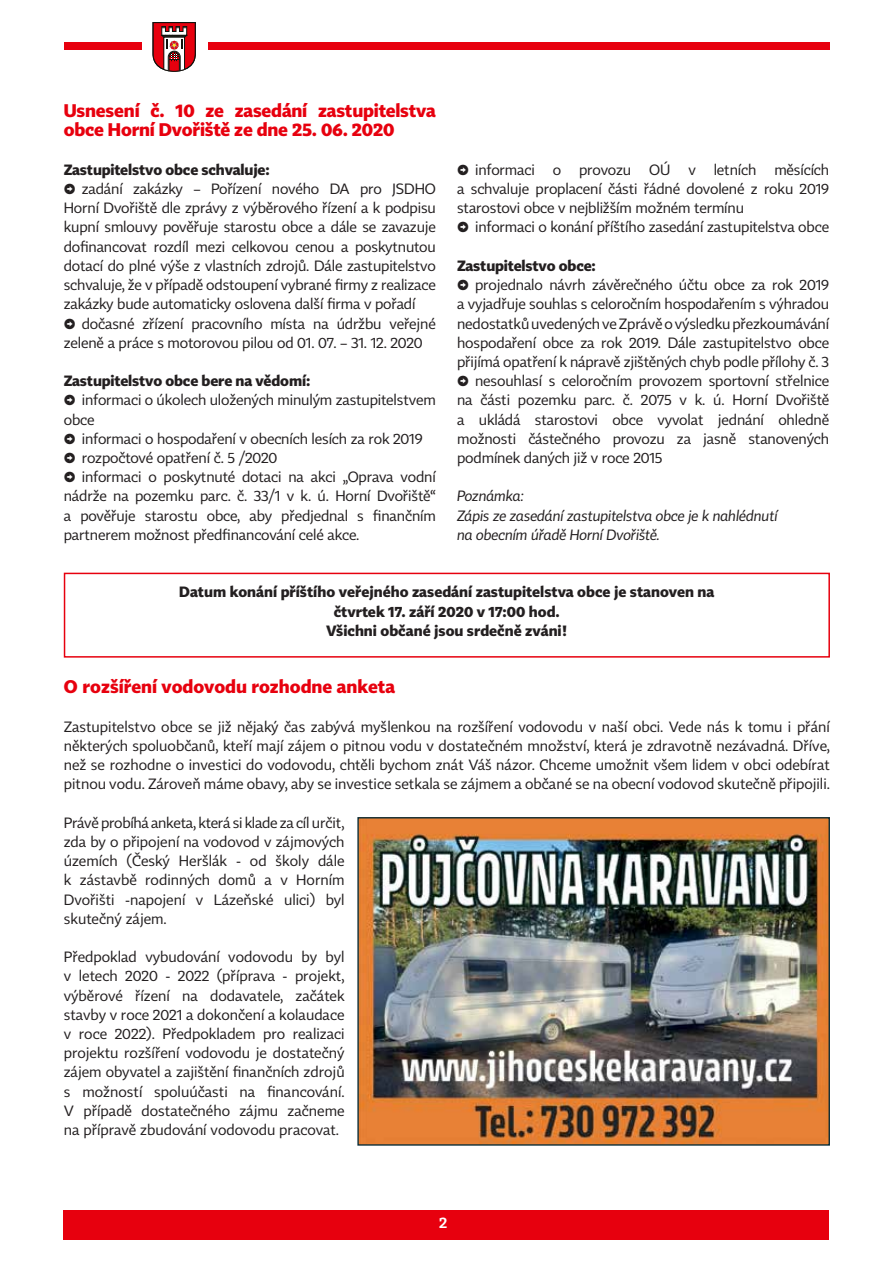
<style>
.page{position:relative;width:893px;height:1263px;background:#fff}
.page>*{position:absolute;margin:0;border:0;box-sizing:border-box;transform-origin:0 0}
.t1{font:700 18px/19.2px "Tabac Sans";letter-spacing:-.01em;color:#e7000e}
.t2{font:300 15px "Tabac Sans";color:#fff}
.t3{font:14.7px/19.2px "Tabac Sans";letter-spacing:-.01em;color:#231f20;text-align:justify}
.t4{font:700 14.7px/19.2px "Tabac Sans";color:#231f20;text-align:center}
.t5{font:italic 14.7px/19.2px "Tabac Sans";letter-spacing:-.01em;color:#231f20}
.s1{font-size:14.25px}
</style>
<div class="page">
<div style="left:64px;top:1210px;width:765px;height:29px;background:#e7000e"></div>
<div style="left:208px;top:42px;width:621px;height:8px;background:#e7000e"></div>
<div style="left:64px;top:42px;width:78px;height:8px;background:#e7000e"></div>
<svg style="left:153px;top:22px;width:43px;height:50px"></svg>
<div style="left:64px;top:573px;width:766px;height:85px;border:2px solid #e7000e"></div>
<img style="left:359px;top:819px;width:469px;height:325px">
<div style="left:357px;top:817px;width:473px;height:329px;border:1px solid #0c2f39"></div>
<p class="t1" style="left:64px;top:101px;width:374px">Usnesení č. 10 ze zasedání zastupitelstva obce Horní Dvořiště ze dne 25. 06. 2020</p>
<p class="t4" style="left:64px;top:160px;width:207px">Zastupitelstvo obce schvaluje:</p>
<p class="t3" style="left:64px;top:179px;width:374px"><span class="s1">→</span> zadání zakázky – Pořízení nového DA pro JSDHO Horní Dvořiště dle zprávy z výběrového řízení a k podpisu kupní smlouvy pověřuje starostu obce a dále se zavazuje dofinancovat rozdíl mezi celkovou cenou a poskytnutou dotací do plné výše z vlastních zdrojů. Dále zastupitelstvo schvaluje, že v případě odstoupení vybrané firmy z realizace zakázky bude automaticky oslovena další firma v pořadí</p>
<p class="t3" style="left:64px;top:314px;width:374px"><span class="s1">→</span> dočasné zřízení pracovního místa na údržbu veřejné zeleně a práce s motorovou pilou od 01. 07. – 31. 12. 2020</p>
<p class="t4" style="left:64px;top:371px;width:248px">Zastupitelstvo obce bere na vědomí:</p>
<p class="t3" style="left:64px;top:391px;width:374px"><span class="s1">→</span> informaci o úkolech uložených minulým zastupitelstvem obce</p>
<p class="t3" style="left:64px;top:429px;width:360px"><span class="s1">→</span> informaci o hospodaření v obecních lesích za rok 2019</p>
<p class="t3" style="left:64px;top:448px;width:215px"><span class="s1">→</span> rozpočtové opatření č. 5 /2020</p>
<p class="t3" style="left:64px;top:467px;width:374px"><span class="s1">→</span> informaci o poskytnuté dotaci na akci „Oprava vodní nádrže na pozemku parc. č. 33/1 v k. ú. Horní Dvořiště“ a pověřuje starostu obce, aby předjednal s finančním partnerem možnost předfinancování celé akce.</p>
<p class="t3" style="left:457px;top:160px;width:374px"><span class="s1">→</span> informaci o provozu OÚ v letních měsících a schvaluje proplacení části řádné dovolené z roku 2019 starostovi obce v nejbližším možném termínu</p>
<p class="t3" style="left:457px;top:218px;width:373px"><span class="s1">→</span> informaci o konání příštího zasedání zastupitelstva obce</p>
<p class="t4" style="left:457px;top:256px;width:140px">Zastupitelstvo obce:</p>
<p class="t3" style="left:457px;top:275px;width:374px"><span class="s1">→</span> projednalo návrh závěrečného účtu obce za rok 2019 a vyjadřuje souhlas s celoročním hospodařením s výhradou nedostatků uvedených ve Zprávě ovýsledku přezkoumávání hospodaření obce za rok 2019. Dále zastupitelstvo obce přijímá opatření k nápravě zjištěných chyb podle přílohy č. 3</p>
<p class="t3" style="left:457px;top:371px;width:374px"><span class="s1">→</span> nesouhlasí s celoročním provozem sportovní střelnice na části pozemku parc. č. 2075 v k. ú. Horní Dvořiště a ukládá starostovi obce vyvolat jednání ohledně možnosti částečného provozu za jasně stanovených podmínek daných již v roce 2015</p>
<p class="t5" style="left:457px;top:487px;width:322px">Poznámka:<br>Zápis ze zasedání zastupitelstva obce je k nahlédnutí na obecním úřadě Horní Dvořiště.</p>
<p class="t4" style="left:179px;top:582px;width:537px">Datum konání příštího veřejného zasedání zastupitelstva obce je stanoven na čtvrtek 17. září 2020 v 17:00 hod.<br>Všichni občané jsou srdečně zváni!</p>
<p class="t1" style="left:64px;top:677px;width:333px">O rozšíření vodovodu rozhodne anketa</p>
<p class="t3" style="left:64px;top:717px;width:768px">Zastupitelstvo obce se již nějaký čas zabývá myšlenkou na rozšíření vodovodu v naší obci. Vede nás k tomu i přání některých spoluobčanů, kteří mají zájem o pitnou vodu v dostatečném množství, která je zdravotně nezávadná. Dříve, než se rozhodne o investici do vodovodu, chtěli bychom znát Váš názor. Chceme umožnit všem lidem v obci odebírat pitnou vodu. Zároveň máme obavy, aby se investice setkala se zájmem a občané se na obecní vodovod skutečně připojili.</p>
<p class="t3" style="left:64px;top:813px;width:282px">Právě probíhá anketa, která si klade za cíl určit, zda by o připojení na vodovod v zájmových územích (Český Heršlák - od školy dále k zástavbě rodinných domů a v Horním Dvořišti -napojení v Lázeňské ulici) byl skutečný zájem.</p>
<p class="t3" style="left:64px;top:947px;width:282px">Předpoklad vybudování vodovodu by byl v letech 2020 - 2022 (příprava - projekt, výběrové řízení na dodavatele, začátek stavby v roce 2021 a dokončení a kolaudace v roce 2022). Předpokladem pro realizaci projektu rozšíření vodovodu je dostatečný zájem obyvatel a zajištění finančních zdrojů s možností spoluúčasti na financování.<br>V případě dostatečného zájmu začneme na přípravě zbudování vodovodu pracovat.</p>
<p class="t2" style="left:439px;top:1213px;width:10px">2</p>
</div>
